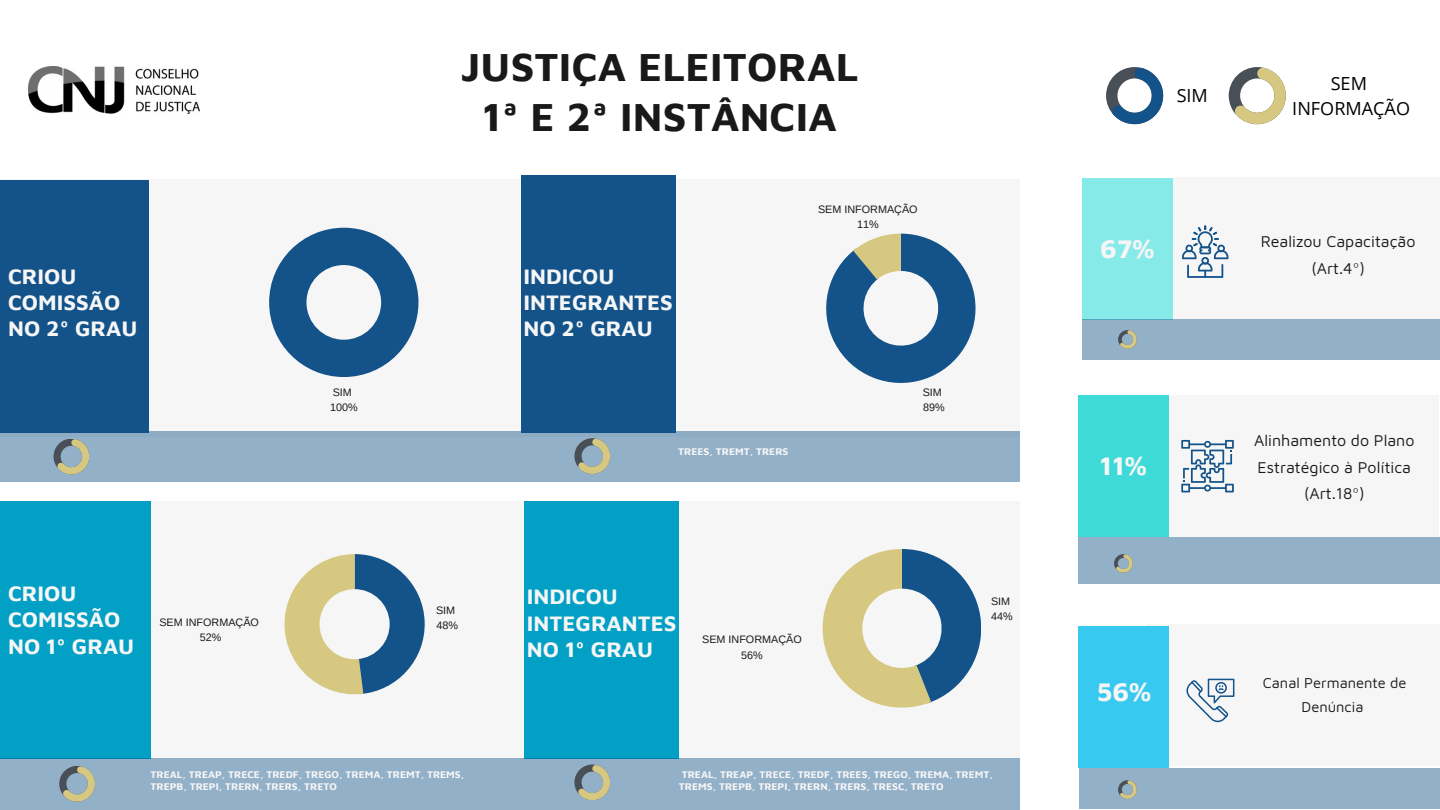
<style>
.page{position:relative;width:1440px;height:810px;background:#fff}
.page>*{position:absolute;margin:0;border:0;box-sizing:border-box;transform-origin:0 0}
.t1{font:700 41px "Maven Pro";letter-spacing:.005em;color:#191919}
.t2{font:700 26.7px "Maven Pro";color:#f6f6f6}
.t3{font:700 22px/26.2px "Maven Pro";color:#f6f6f6}
.t4{font:18.1px "Open Sans";color:#000}
.t5{font:16px/26.7px "Maven Pro";color:#191919;text-align:center}
.t6{font:14.7px/24.1px "Maven Pro";color:#191919;text-align:center}
.t7{font:10.8px "Arimo";color:#191919}
.t8{font:700 10.2px/12px "Maven Pro";color:#f6f6f6}
</style>
<div class="page">
<div style="left:1173px;top:177px;width:267px;height:141px;background:#f6f6f6"></div>
<div style="left:1146px;top:624px;width:293px;height:142px;background:#f6f6f6"></div>
<div style="left:1169px;top:395px;width:270px;height:142px;background:#f6f6f6"></div>
<div style="left:0;top:180px;width:1020px;height:257px;background:#f6f6f6"></div>
<div style="left:0;top:501px;width:1020px;height:258px;background:#f6f6f6"></div>
<svg style="left:284px;top:554px;width:141px;height:140px"></svg>
<div style="left:1082px;top:178px;width:91px;height:142px;background:#86eae9"></div>
<div style="left:1078px;top:395px;width:91px;height:142px;background:#3edad8"></div>
<div style="left:1079px;top:626px;width:90px;height:142px;background:#37c9ef"></div>
<div style="left:0;top:180px;width:149px;height:252px;background:#13538a"></div>
<div style="left:0;top:501px;width:151px;height:258px;background:#01a0c4"></div>
<svg style="left:1182px;top:226px;width:46px;height:52px"></svg>
<svg style="left:1181px;top:440px;width:53px;height:52px"></svg>
<svg style="left:1186px;top:679px;width:48px;height:43px"></svg>
<div style="left:525px;top:501px;width:154px;height:258px;background:#01a0c4"></div>
<svg style="left:269px;top:228px;width:149px;height:149px"></svg>
<svg style="left:826px;top:234px;width:150px;height:149px"></svg>
<svg style="left:823px;top:549px;width:158px;height:159px"></svg>
<div style="left:521px;top:175px;width:155px;height:258px;background:#13538a"></div>
<img style="left:28px;top:66px;width:171px;height:48px">
<svg style="left:1229px;top:67px;width:57px;height:57px"></svg>
<svg style="left:1106px;top:67px;width:57px;height:57px"></svg>
<div style="left:0;top:758px;width:1019px;height:52px;background:#93b0c9"></div>
<div style="left:0;top:431px;width:1019px;height:51px;background:#93b0c9"></div>
<div style="left:1082px;top:320px;width:358px;height:40px;background:#93b0c9"></div>
<div style="left:1078px;top:537px;width:362px;height:47px;background:#93b0c9"></div>
<div style="left:1079px;top:768px;width:361px;height:41px;background:#93b0c9"></div>
<svg style="left:59px;top:766px;width:36px;height:36px"></svg>
<svg style="left:54px;top:439px;width:35px;height:35px"></svg>
<svg style="left:574px;top:438px;width:36px;height:36px"></svg>
<svg style="left:574px;top:764px;width:36px;height:36px"></svg>
<svg style="left:1118px;top:330px;width:19px;height:19px"></svg>
<svg style="left:1114px;top:554px;width:19px;height:19px"></svg>
<svg style="left:1118px;top:780px;width:19px;height:19px"></svg>
<p class="t1" style="left:461px;top:42px;width:399px">JUSTIÇA ELEITORAL</p>
<p class="t1" style="left:482px;top:92px;width:356px">1ª E 2ª INSTÂNCIA</p>
<p class="t3" style="left:8px;top:262px;width:131px">CRIOU<br>COMISSÃO<br>NO 2º GRAU</p>
<p class="t3" style="left:523px;top:262px;width:151px">INDICOU<br>INTEGRANTES<br>NO 2º GRAU</p>
<p class="t7" style="left:333px;top:386px;width:21px">SIM</p>
<p class="t7" style="left:330px;top:401px;width:29px">100%</p>
<p class="t8" style="left:678px;top:445px;width:112px">TREES, TREMT, TRERS</p>
<p class="t7" style="left:818px;top:203px;width:101px">SEM INFORMAÇÃO</p>
<p class="t7" style="left:857px;top:218px;width:23px">11%</p>
<p class="t7" style="left:923px;top:386px;width:21px">SIM</p>
<p class="t7" style="left:923px;top:401px;width:23px">89%</p>
<p class="t3" style="left:8px;top:580px;width:128px">CRIOU<br>COMISSÃO<br>NO 1º GRAU</p>
<p class="t3" style="left:527px;top:583px;width:151px">INDICOU<br>INTEGRANTES<br>NO 1º GRAU</p>
<p class="t7" style="left:436px;top:605px;width:21px">SIM</p>
<p class="t7" style="left:436px;top:620px;width:23px">48%</p>
<p class="t7" style="left:159px;top:616px;width:101px">SEM INFORMAÇÃO</p>
<p class="t7" style="left:200px;top:631px;width:23px">52%</p>
<p class="t7" style="left:702px;top:634px;width:101px">SEM INFORMAÇÃO</p>
<p class="t7" style="left:741px;top:649px;width:23px">56%</p>
<p class="t7" style="left:991px;top:595px;width:21px">SIM</p>
<p class="t7" style="left:991px;top:611px;width:23px">44%</p>
<p class="t8" style="left:150px;top:768px;width:315px">TREAL, TREAP, TRECE, TREDF, TREGO, TREMA, TREMT, TREMS,<br>TREPB, TREPI, TRERN, TRERS, TRETO</p>
<p class="t8" style="left:679px;top:768px;width:316px">TREAL, TREAP, TRECE, TREDF, TREES, TREGO, TREMA, TREMT,<br>TREMS, TREPB, TREPI, TRERN, TRERS, TRESC, TRETO</p>
<p class="t4" style="left:1177px;top:83px;width:33px">SIM</p>
<p class="t2" style="left:1100px;top:232px;width:56px">67%</p>
<p class="t4" style="left:1331px;top:70px;width:38px">SEM</p>
<p class="t4" style="left:1292px;top:96px;width:119px">INFORMAÇÃO</p>
<p class="t5" style="left:1261px;top:228px;width:156px">Realizou Capacitação (Art.4º)</p>
<p class="t2" style="left:1100px;top:450px;width:49px">11%</p>
<p class="t5" style="left:1254px;top:426px;width:162px">Alinhamento do Plano<br>Estratégico à Política (Art.18º)</p>
<p class="t2" style="left:1097px;top:675px;width:56px">56%</p>
<p class="t6" style="left:1263px;top:671px;width:145px">Canal Permanente de<br>Denúncia</p>
</div>
